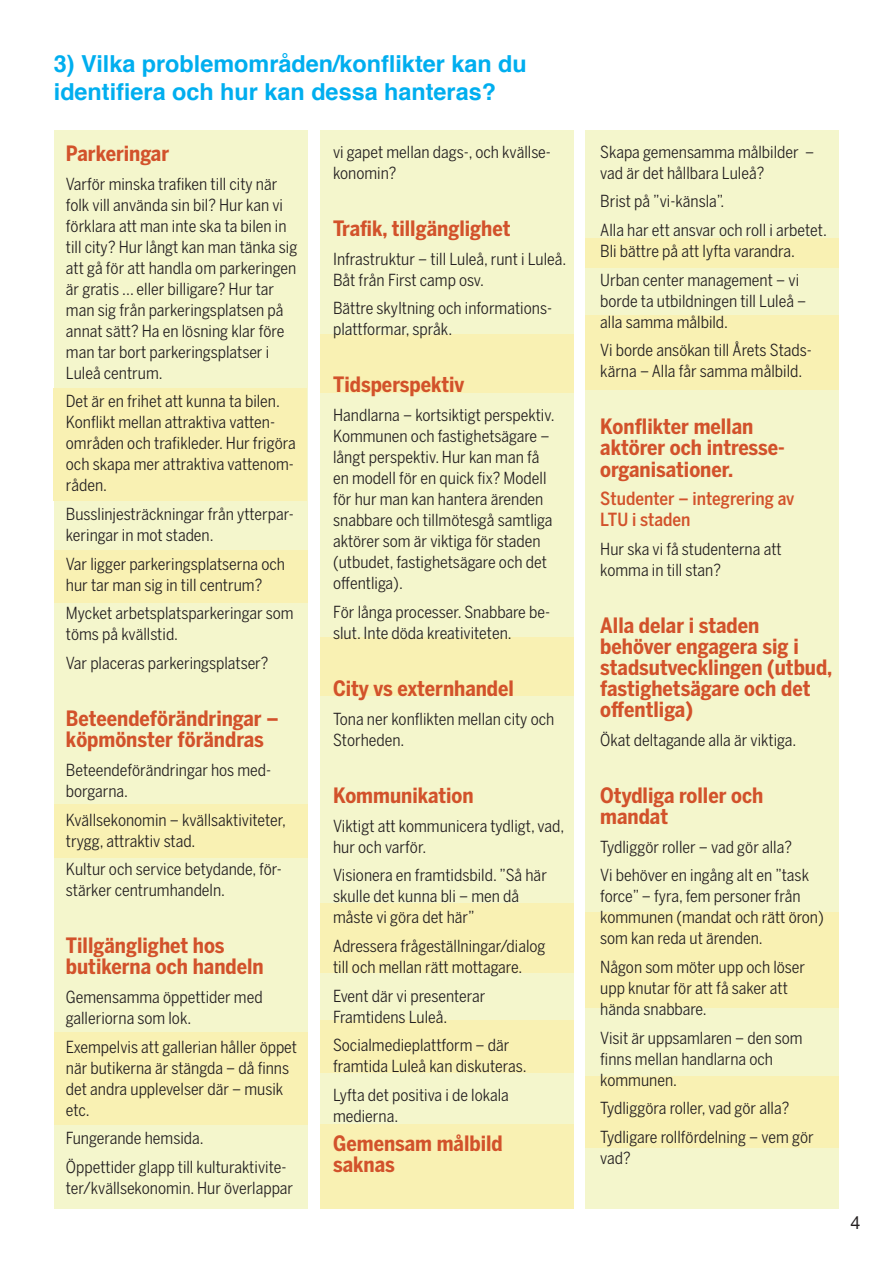
<style>
.page{position:relative;width:893px;height:1263px;background:#fff}
.page>*{position:absolute;margin:0;border:0;box-sizing:border-box;transform-origin:0 0}
.t1{font:700 23.4px/28px "Helvetica";color:#00aeef}
.t2{font:700 21px/21px "Benton Sans Cond";color:#d2522b}
.t3{font:500 18px/21px "Benton Sans Cond";color:#d2522b}
.t4{font:18px "Helvetica Neue LT Std";color:#231f20}
.t5{font:16.5px/21px "Benton Sans Cond";color:#231f20}
</style>
<div class="page">
<div style="left:54px;top:130px;width:254px;height:1079px;background:#f4f6cc"></div>
<div style="left:320px;top:130px;width:253px;height:1079px;background:#f4f6cc"></div>
<div style="left:585px;top:130px;width:254px;height:1079px;background:#f4f6cc"></div>
<div style="left:320px;top:335px;width:253px;height:58px;background:#f9f1b3"></div>
<div style="left:54px;top:388px;width:253px;height:113px;background:#f9f1b3"></div>
<div style="left:320px;top:638px;width:253px;height:58px;background:#f9f1b3"></div>
<div style="left:54px;top:550px;width:254px;height:53px;background:#f9f1b3"></div>
<div style="left:320px;top:904px;width:253px;height:69px;background:#f9f1b3"></div>
<div style="left:320px;top:1020px;width:253px;height:53px;background:#f9f1b3"></div>
<div style="left:320px;top:1125px;width:253px;height:84px;background:#f9f1b3"></div>
<div style="left:585px;top:238px;width:254px;height:30px;background:#f9f1b3"></div>
<div style="left:585px;top:316px;width:254px;height:74px;background:#f9f1b3"></div>
<div style="left:585px;top:912px;width:254px;height:96px;background:#f9f1b3"></div>
<div style="left:585px;top:1076px;width:254px;height:72px;background:#f9f1b3"></div>
<div style="left:54px;top:805px;width:254px;height:53px;background:#f9f1b3"></div>
<div style="left:54px;top:1032px;width:254px;height:93px;background:#f9f1b3"></div>
<h1 class="t1" style="left:54px;top:50px;width:474px">3) Vilka problemområden/konflikter kan du identifiera och hur kan dessa hanteras?</h1>
<p class="t2" style="left:66px;top:143px;width:105px">Parkeringar</p>
<p class="t5" style="left:66px;top:173px;width:233px">Varför minska trafiken till city när folk vill använda sin bil? Hur kan vi förklara att man inte ska ta bilen in till city? Hur långt kan man tänka sig att gå för att handla om parkeringen är gratis ... eller billigare? Hur tar man sig från parkeringsplatsen på annat sätt? Ha en lösning klar före man tar bort parkeringsplatser i Luleå centrum.</p>
<p class="t5" style="left:66px;top:391px;width:231px">Det är en frihet att kunna ta bilen.<br>Konflikt mellan attraktiva vatten&shy;områden och trafikleder. Hur frigöra och skapa mer attraktiva vattenom&shy;råden.</p>
<p class="t5" style="left:66px;top:503px;width:229px">Busslinjesträckningar från ytterpar&shy;keringar in mot staden.</p>
<p class="t5" style="left:66px;top:553px;width:221px">Var ligger parkeringsplatserna och hur tar man sig in till centrum?</p>
<p class="t5" style="left:66px;top:603px;width:229px">Mycket arbetsplatsparkeringar som töms på kvällstid.</p>
<p class="t5" style="left:66px;top:652px;width:204px">Var placeras parkeringsplatser?</p>
<p class="t2" style="left:66px;top:708px;width:214px">Beteendeförändringar – köpmönster förändras</p>
<p class="t5" style="left:66px;top:759px;width:207px">Beteendeförändringar hos med&shy;borgarna.</p>
<p class="t5" style="left:66px;top:809px;width:222px">Kvällsekonomin – kvällsaktiviteter, trygg, attraktiv stad.</p>
<p class="t5" style="left:66px;top:858px;width:218px">Kultur och service betydande, för&shy;stärker centrumhandeln.</p>
<p class="t2" style="left:66px;top:935px;width:199px">Tillgänglighet hos butikerna och handeln</p>
<p class="t5" style="left:66px;top:986px;width:198px">Gemensamma öppettider med galleriorna som lok.</p>
<p class="t5" style="left:66px;top:1036px;width:233px">Exempelvis att gallerian håller öppet när butikerna är stängda – då finns det andra upplevelser där – musik etc.</p>
<p class="t5" style="left:66px;top:1124px;width:222px;line-height:28.7px">Fungerande hemsida.<br>Öppettider glapp till kulturaktivite-</p>
<p class="t5" style="left:66px;top:1177px;width:229px">ter/kvällsekonomin. Hur överlappar</p>
<p class="t5" style="left:333px;top:141px;width:219px">vi gapet mellan dags-, och kvällse&shy;konomin?</p>
<p class="t2" style="left:333px;top:218px;width:179px">Trafik, tillgänglighet</p>
<p class="t5" style="left:333px;top:248px;width:235px">Infrastruktur – till Luleå, runt i Luleå.<br>Båt från First camp osv.</p>
<p class="t5" style="left:333px;top:298px;width:221px">Bättre skyltning och informations&shy;plattformar, språk.</p>
<p class="t2" style="left:333px;top:374px;width:133px">Tidsperspektiv</p>
<p class="t5" style="left:333px;top:404px;width:223px">Handlarna – kortsiktigt perspektiv.<br>Kommunen och fastighetsägare – långt perspektiv. Hur kan man få en modell för en quick fix? Modell för hur man kan hantera ärenden snabbare och tillmötesgå samtliga aktörer som är viktiga för staden (utbudet, fastighetsägare och det offentliga).</p>
<p class="t5" style="left:333px;top:601px;width:219px">För långa processer. Snabbare be&shy;slut. Inte döda kreativiteten.</p>
<p class="t2" style="left:333px;top:678px;width:182px">City vs externhandel</p>
<p class="t5" style="left:333px;top:708px;width:223px">Tona ner konflikten mellan city och<br>Storheden.</p>
<p class="t2" style="left:333px;top:785px;width:142px">Kommunikation</p>
<p class="t5" style="left:333px;top:815px;width:233px">Viktigt att kommunicera tydligt, vad, hur och varför.</p>
<p class="t5" style="left:333px;top:865px;width:215px">Visionera en framtidsbild. ”Så här skulle det kunna bli – men då måste vi göra det här”</p>
<p class="t5" style="left:333px;top:935px;width:214px">Adressera frågeställningar/dialog till och mellan rätt mottagare.</p>
<p class="t5" style="left:333px;top:985px;width:154px">Event där vi presenterar<br>Framtidens Luleå.</p>
<p class="t5" style="left:333px;top:1035px;width:195px">Socialmedieplattform – där framtida Luleå kan diskuteras.</p>
<p class="t5" style="left:333px;top:1084px;width:177px">Lyfta det positiva i de lokala medierna.</p>
<p class="t2" style="left:333px;top:1132px;width:171px">Gemensam målbild saknas</p>
<p class="t5" style="left:600px;top:141px;width:215px">Skapa gemensamma målbilder – vad är det hållbara Luleå?</p>
<p class="t5" style="left:600px;top:187px;width:228px;line-height:28.7px">Brist på ”vi-känsla”.<br>Alla har ett ansvar och roll i arbetet.</p>
<p class="t5" style="left:600px;top:236px;width:200px;line-height:28.7px">Bli bättre på att lyfta varandra.<br>Urban center management – vi</p>
<p class="t5" style="left:600px;top:290px;width:208px">borde ta utbildningen till Luleå – alla samma målbild.</p>
<p class="t5" style="left:600px;top:340px;width:213px">Vi borde ansökan till Årets Stads&shy;kärna – Alla får samma målbild.</p>
<p class="t2" style="left:600px;top:416px;width:186px">Konflikter mellan aktörer och intresse&shy;organisationer.</p>
<p class="t3" style="left:600px;top:488px;width:196px">Studenter – integrering av<br>LTU i staden</p>
<p class="t5" style="left:600px;top:538px;width:183px">Hur ska vi få studenterna att komma in till stan?</p>
<p class="t2" style="left:600px;top:615px;width:234px">Alla delar i staden behöver engagera sig i stadsutvecklingen (utbud, fastighetsägare och det offentliga)</p>
<p class="t5" style="left:600px;top:729px;width:197px">Ökat deltagande alla är viktiga.</p>
<p class="t2" style="left:600px;top:785px;width:165px">Otydliga roller och mandat</p>
<p class="t5" style="left:600px;top:832px;width:210px;line-height:28.7px">Tydliggör roller – vad gör alla?<br>Vi behöver en ingång alt en ”task</p>
<p class="t5" style="left:600px;top:886px;width:225px">force” – fyra, fem personer från kommunen (mandat och rätt öron) som kan reda ut ärenden.</p>
<p class="t5" style="left:600px;top:956px;width:206px">Någon som möter upp och löser upp knutar för att få saker att hända snabbare.</p>
<p class="t5" style="left:600px;top:1027px;width:204px">Visit är uppsamlaren – den som finns mellan handlarna och kommunen.</p>
<p class="t5" style="left:600px;top:1094px;width:215px;line-height:28.7px">Tydliggöra roller, vad gör alla?<br>Tydligare rollfördelning – vem gör</p>
<p class="t5" style="left:600px;top:1147px;width:32px">vad?</p>
<p class="t4" style="left:850px;top:1212px;width:12px">4</p>
</div>
